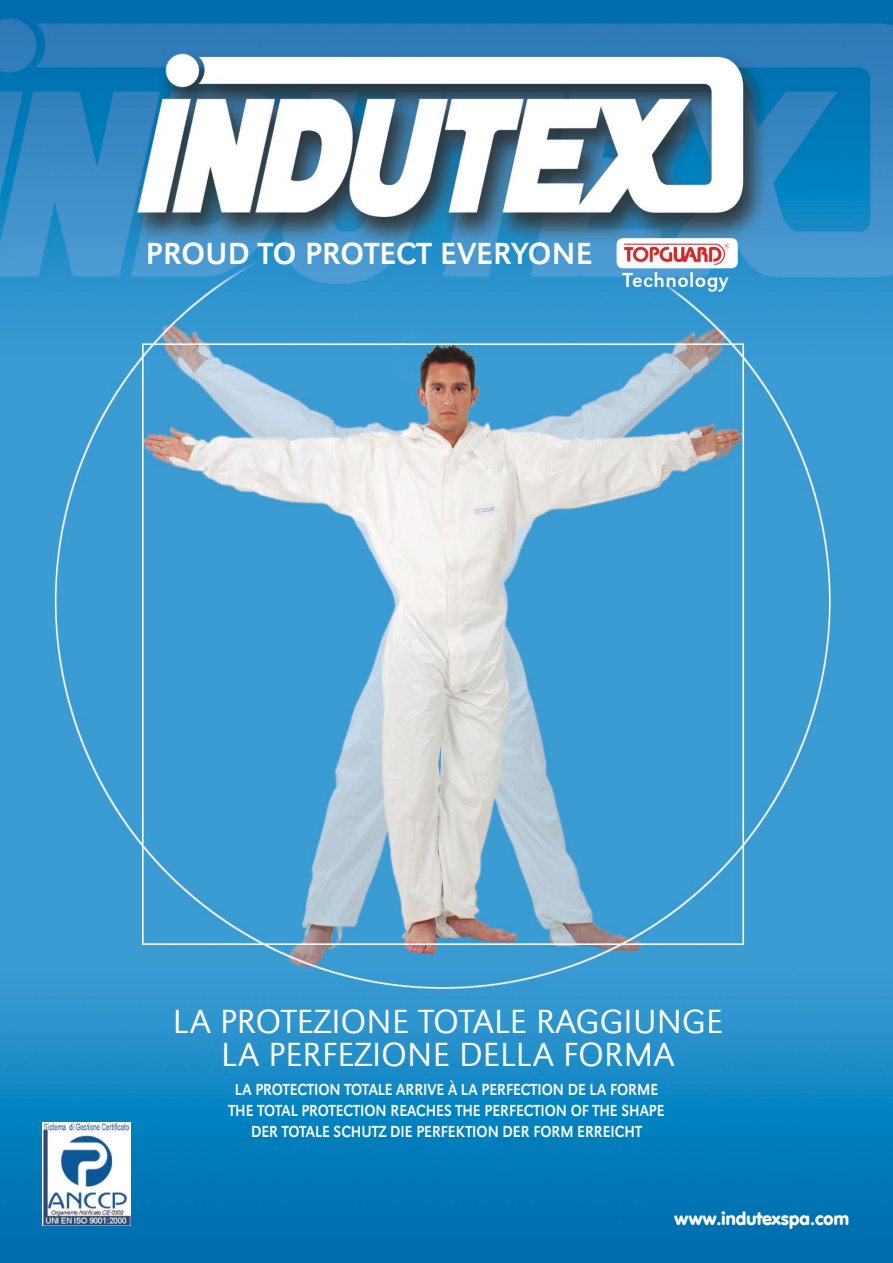
<style>
.page{position:relative;width:893px;height:1263px;background:#fff}
.page>*{position:absolute;margin:0;border:0;box-sizing:border-box;transform-origin:0 0}
.t1{font:34.5px "URW Grotesk T Ligh";letter-spacing:.01em;color:#fff}
.t2{font:31.5px "URW Grotesk T";letter-spacing:.01em;color:#fff}
.t3{font:21px "URW Grotesk T";letter-spacing:.02em;color:#fff}
.t4{font:700 18px "Vogue";letter-spacing:.01em;color:#fff}
.t5{font:16.5px "URW Grotesk T";color:#fff;scale:.9 1}
</style>
<div class="page">
<img style="left:0;top:0;width:893px;height:1263px">
<svg style="left:617px;top:238px;width:121px;height:30px"></svg>
<img style="left:623px;top:242px;width:108px;height:24px">
<img style="left:43px;top:1123px;width:87px;height:103px">
<p class="t2" style="left:146px;top:235px;width:448px">PROUD TO PROTECT EVERYONE</p>
<p class="t3" style="left:623px;top:267px;width:107px">Technology</p>
<p class="t1" style="left:173px;top:1001px;width:552px">LA PROTEZIONE TOTALE RAGGIUNGE</p>
<p class="t1" style="left:221px;top:1034px;width:455px">LA PERFEZIONE DELLA FORMA</p>
<p class="t5" style="left:235px;top:1080px;width:472px">LA PROTECTION TOTALE ARRIVE À LA PERFECTION DE LA FORME</p>
<p class="t5" style="left:228px;top:1101px;width:486px">THE TOTAL PROTECTION REACHES THE PERFECTION OF THE SHAPE</p>
<p class="t5" style="left:251px;top:1122px;width:436px">DER TOTALE SCHUTZ DIE PERFEKTION DER FORM ERREICHT</p>
<p class="t4" style="left:675px;top:1207px;width:176px">www.indutexspa.com</p>
</div>
